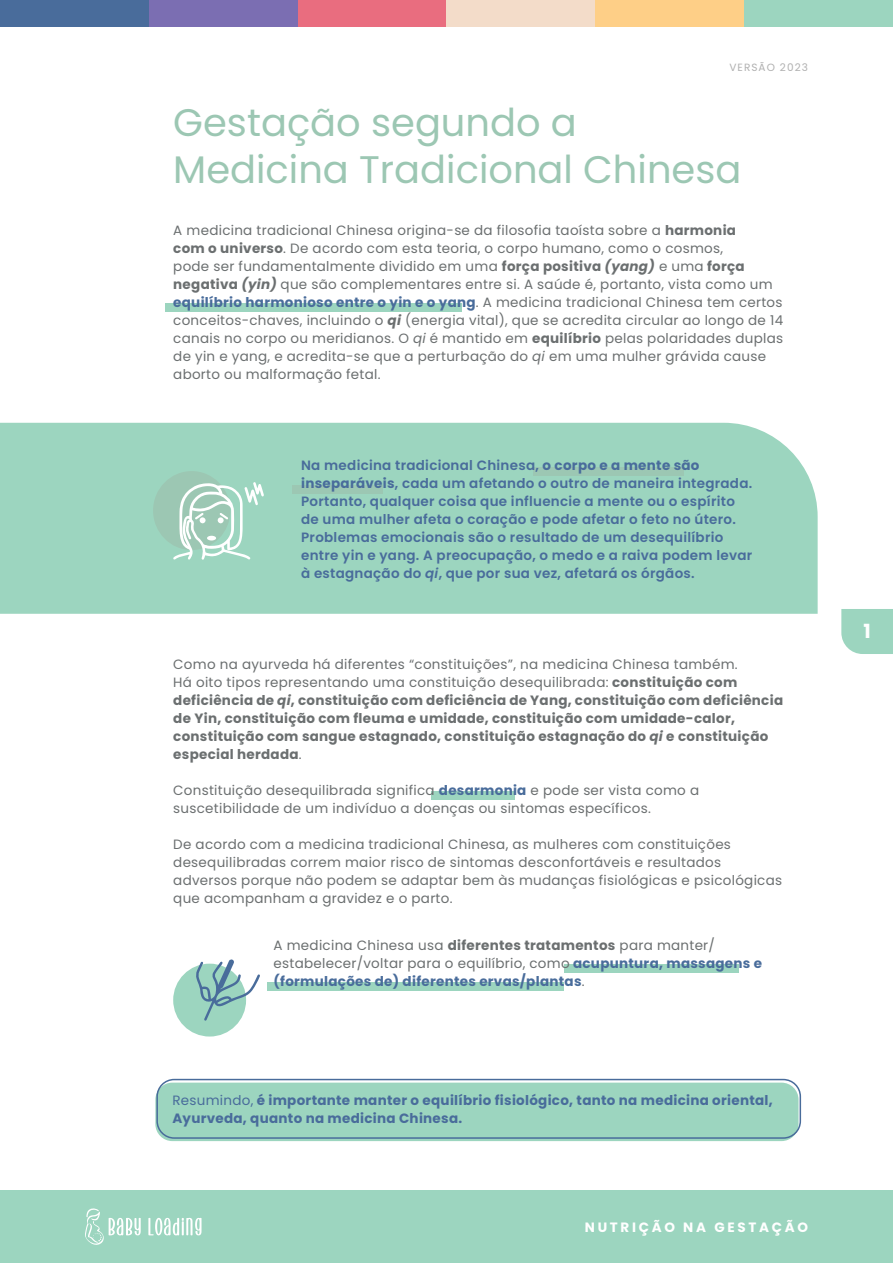
<style>
.page{position:relative;width:893px;height:1263px;background:#fff}
.page>*{position:absolute;margin:0;border:0;box-sizing:border-box;transform-origin:0 0}
.t1{font:38.4px/46.5px "Poppins";color:#9cc7b3}
.t2{font:700 19.5px "Poppins";color:#fff}
.t3{font:13.5px/18px "Poppins";letter-spacing:.02em;color:#6b6f70}
.t4{font:700 13.5px/18px "Poppins";letter-spacing:.02em;color:#6b6f70}
.t5{font:600 13.5px/18px "Poppins";letter-spacing:.02em;color:#496c9b}
.t6{font:700 13.5px/18px "Poppins";letter-spacing:.02em;color:#496c9b}
.t7{font:700 13.5px "Poppins";letter-spacing:.2em;color:#fff}
.t8{font:10.5px "Poppins";letter-spacing:.1em;color:#b0b0b0}
.s1{font-weight:700}
.s2{font-weight:700;font-style:italic}
.s3{font-weight:700;color:#496c9b}
.s4{font-style:italic}
.s5{font-weight:400}
</style>
<div class="page">
<div style="left:0;top:0;width:149px;height:27px;background:#496c9b"></div>
<div style="left:149px;top:0;width:149px;height:27px;background:#7b6eb2"></div>
<div style="left:298px;top:0;width:148px;height:27px;background:#e96d7f"></div>
<div style="left:446px;top:0;width:149px;height:27px;background:#f3dcc9"></div>
<div style="left:595px;top:0;width:149px;height:27px;background:#fecf87"></div>
<div style="left:744px;top:0;width:149px;height:27px;background:#9cd5bf"></div>
<div style="left:0;top:1190px;width:893px;height:73px;background:#9cd5bf"></div>
<svg style="left:148px;top:1218px;width:54px;height:17px"></svg>
<svg style="left:85px;top:1208px;width:56px;height:37px"></svg>
<div style="left:841px;top:609px;width:52px;height:45px;background:#9cd5bf"></div>
<div style="left:267px;top:982px;width:297px;height:9px;background:#9cd5bf"></div>
<div style="left:564px;top:964px;width:174px;height:9px;background:#9cd5bf"></div>
<div style="left:173px;top:964px;width:73px;height:72px;background:#9cd5bf;border-radius:50%"></div>
<div style="left:431px;top:791px;width:83px;height:9px;background:#9cd5bf"></div>
<div style="left:0;top:423px;width:818px;height:191px;background:#9cd5bf"></div>
<div style="left:153px;top:471px;width:77px;height:79px;background:#9cc7b3;border-radius:50%"></div>
<div style="left:165px;top:303px;width:296px;height:9px;background:#9cd5bf"></div>
<div style="left:293px;top:485px;width:90px;height:8px;background:#9cc7b3"></div>
<div style="left:534px;top:467px;width:150px;height:8px;background:#9cc7b3"></div>
<svg style="left:173px;top:482px;width:91px;height:78px"></svg>
<svg style="left:196px;top:959px;width:64px;height:62px"></svg>
<div style="left:155px;top:1082px;width:643px;height:59px;background:#9cd5bf;border-radius:17px"></div>
<div style="left:156px;top:1079px;width:645px;height:60px;border:2px solid #496c9b;border-radius:17px"></div>
<p class="t8" style="left:729px;top:62px;width:80px">VERSÃO 2023</p>
<p class="t1" style="left:173px;top:100px;width:570px">Gestação segundo a<br>Medicina Tradicional Chinesa</p>
<p class="t3" style="left:173px;top:221px;width:611px">A medicina tradicional Chinesa origina-se da filosofia taoísta sobre a <span class="s1">harmonia<br>com o universo</span>. De acordo com esta teoria, o corpo humano, como o cosmos,<br>pode ser fundamentalmente dividido em uma <span class="s1">força positiva</span> <span class="s2">(yang)</span> e uma <span class="s1">força negativa</span> <span class="s2">(yin)</span> que são complementares entre si. A saúde é, portanto, vista como um <span class="s3">equilíbrio harmonioso entre o yin e o yang</span>. A medicina tradicional Chinesa tem certos conceitos-chaves, incluindo o <span class="s2">qi</span> (energia vital), que se acredita circular ao longo de 14 canais no corpo ou meridianos. O <span class="s4">qi</span> é mantido em <span class="s1">equilíbrio</span> pelas polaridades duplas de yin e yang, e acredita-se que a perturbação do <span class="s4">qi</span> em uma mulher grávida cause aborto ou malformação fetal.</p>
<p class="t5" style="left:301px;top:457px;width:453px">Na medicina tradicional Chinesa, <span class="s1">o corpo e a mente são inseparáveis</span>, cada um afetando o outro de maneira integrada.<br>Portanto, qualquer coisa que influencie a mente ou o espírito de uma mulher afeta o coração e pode afetar o feto no útero.<br>Problemas emocionais são o resultado de um desequilíbrio entre yin e yang. A preocupação, o medo e a raiva podem levar à estagnação do <span class="s4">qi</span>, que por sua vez, afetará os órgãos.</p>
<p class="t4" style="left:173px;top:655px;width:611px"><span class="s5">Como na ayurveda há diferentes “constituições”, na medicina Chinesa também.<br>Há oito tipos representando uma constituição desequilibrada:</span> constituição com deficiência de <span class="s4">qi</span>, constituição com deficiência de Yang, constituição com deficiência de Yin, constituição com fleuma e umidade, constituição com umidade-calor, constituição com sangue estagnado, constituição estagnação do <span class="s4">qi</span> e constituição especial herdada<span class="s5">.</span></p>
<p class="t3" style="left:173px;top:781px;width:527px">Constituição desequilibrada significa <span class="s3">desarmonia</span> e pode ser vista como a suscetibilidade de um indivíduo a doenças ou sintomas específicos.</p>
<p class="t3" style="left:173px;top:835px;width:610px">De acordo com a medicina tradicional Chinesa, as mulheres com constituições desequilibradas correm maior risco de sintomas desconfortáveis e resultados adversos porque não podem se adaptar bem às mudanças fisiológicas e psicológicas que acompanham a gravidez e o parto.</p>
<p class="t3" style="left:274px;top:936px;width:490px">A medicina Chinesa usa <span class="s1">diferentes tratamentos</span> para manter/ estabelecer/voltar para o equilíbrio, como <span class="s3">acupuntura, massagens e (formulações de) diferentes ervas/plantas</span>.</p>
<p class="t6" style="left:172px;top:1091px;width:602px"><span class="s5">Resumindo,</span> é importante manter o equilíbrio fisiológico, tanto na medicina oriental,<br>Ayurveda, quanto na medicina Chinesa.</p>
<p class="t7" style="left:585px;top:1219px;width:225px">NUTRIÇÃO NA GESTAÇÃO</p>
<h2 class="t2" style="left:863px;top:620px;width:9px">1</h2>
</div>
